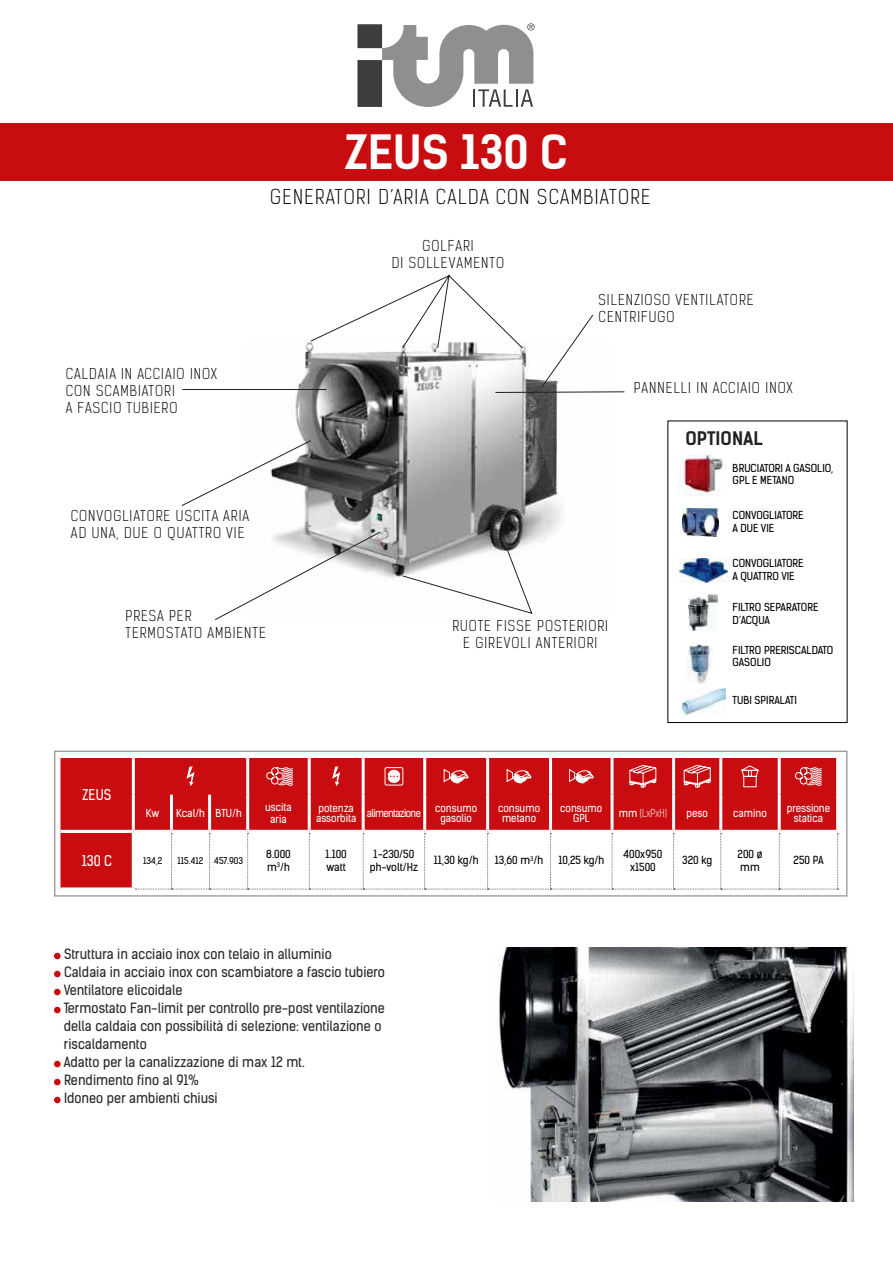
<style>
.page{position:relative;width:893px;height:1263px;background:#fff}
.page>*{position:absolute;margin:0;border:0;box-sizing:border-box;transform-origin:0 0}
.t1{font:700 45px "Kelson Sans";color:#fff}
.t2{font:300 19.5px "Kelson Sans";letter-spacing:.07em;color:#000}
.t3{font:700 17.85px "Kelson Sans";color:#241f21}
.t4{font:300 14.25px/17.1px "Kelson Sans";letter-spacing:.07em;color:#000}
.t5{font:14.1px "Kelson Sans";letter-spacing:.015em;color:#fff;scale:.95 1}
.t6{font:13.5px/18px "Kelson Sans";color:#282827}
.t7{font:10.8px "Kelson Sans";color:#000}
.t8{font:10.65px/12.8px "Kelson Sans";color:#000}
.t9{font:10.5px/12.6px "Kelson Sans";color:#000}
.t10{font:10.5px/10.5px "Kelson Sans";color:#fff;text-align:center;scale:.96 1}
.t11{font:10.5px "Kelson Sans";color:#fff}
.t12{font:10.5px "Kelson Sans";letter-spacing:-.06em;color:#fff;scale:.93 1}
.t13{font:300 10.5px "Kelson Sans";color:#fff;scale:.96 1}
.t14{font:8.85px "Kelson Sans";color:#000}
.s1{font-weight:400}
.s2{font-size:9px}
</style>
<div class="page">
<div style="left:0;top:123px;width:893px;height:57px;background:#c70d0f"></div>
<svg style="left:357px;top:23px;width:178px;height:84px"></svg>
<div style="left:54px;top:953px;width:7px;height:6px;background:#c90c0f;border-radius:50%"></div>
<div style="left:54px;top:971px;width:7px;height:6px;background:#c90c0f;border-radius:50%"></div>
<div style="left:54px;top:989px;width:7px;height:6px;background:#c90c0f;border-radius:50%"></div>
<div style="left:54px;top:1007px;width:7px;height:6px;background:#c90c0f;border-radius:50%"></div>
<div style="left:54px;top:1061px;width:7px;height:6px;background:#c90c0f;border-radius:50%"></div>
<div style="left:54px;top:1079px;width:7px;height:6px;background:#c90c0f;border-radius:50%"></div>
<div style="left:54px;top:1097px;width:7px;height:6px;background:#c90c0f;border-radius:50%"></div>
<div style="left:54px;top:750px;width:793px;height:146px;border:1px solid #9d9d9c"></div>
<img style="left:291px;top:342px;width:271px;height:236px">
<svg style="left:402px;top:550px;width:131px;height:64px"></svg>
<hr style="left:182px;top:389px;width:145px;height:1px;background:#241f21">
<svg style="left:215px;top:531px;width:166px;height:89px"></svg>
<svg style="left:181px;top:440px;width:131px;height:67px"></svg>
<svg style="left:310px;top:274px;width:315px;height:119px"></svg>
<img style="left:680px;top:559px;width:47px;height:23px">
<img style="left:679px;top:455px;width:45px;height:40px">
<img style="left:688px;top:595px;width:30px;height:36px">
<img style="left:683px;top:508px;width:36px;height:29px">
<img style="left:686px;top:642px;width:27px;height:42px">
<img style="left:681px;top:688px;width:44px;height:27px">
<div style="left:60px;top:758px;width:776px;height:129px;background:#c90c0f"></div>
<hr style="left:60px;top:830px;width:73px;height:3px;background:#fff">
<hr style="left:133px;top:830px;width:38px;height:3px;background:#fff">
<hr style="left:132px;top:833px;width:3px;height:54px;background:#fff">
<hr style="left:171px;top:830px;width:39px;height:3px;background:#fff">
<hr style="left:210px;top:830px;width:38px;height:3px;background:#fff">
<hr style="left:248px;top:830px;width:61px;height:3px;background:#fff">
<hr style="left:309px;top:830px;width:54px;height:3px;background:#fff">
<hr style="left:363px;top:830px;width:62px;height:3px;background:#fff">
<hr style="left:425px;top:830px;width:63px;height:3px;background:#fff">
<hr style="left:488px;top:830px;width:63px;height:3px;background:#fff">
<hr style="left:551px;top:830px;width:61px;height:3px;background:#fff">
<hr style="left:612px;top:830px;width:62px;height:3px;background:#fff">
<hr style="left:674px;top:830px;width:47px;height:3px;background:#fff">
<hr style="left:721px;top:830px;width:58px;height:3px;background:#fff">
<hr style="left:779px;top:830px;width:60px;height:3px;background:#fff">
<svg style="left:135px;top:833px;width:704px;height:57px"></svg>
<hr style="left:132px;top:758px;width:3px;height:37px;background:#fff">
<hr style="left:246px;top:758px;width:3px;height:37px;background:#fff">
<hr style="left:308px;top:758px;width:3px;height:37px;background:#fff">
<hr style="left:362px;top:758px;width:3px;height:37px;background:#fff">
<hr style="left:423px;top:758px;width:3px;height:37px;background:#fff">
<hr style="left:486px;top:758px;width:3px;height:37px;background:#fff">
<hr style="left:549px;top:758px;width:3px;height:37px;background:#fff">
<hr style="left:611px;top:758px;width:3px;height:37px;background:#fff">
<hr style="left:672px;top:758px;width:3px;height:37px;background:#fff">
<hr style="left:719px;top:758px;width:3px;height:37px;background:#fff">
<hr style="left:778px;top:758px;width:3px;height:37px;background:#fff">
<hr style="left:132px;top:795px;width:3px;height:35px;background:#fff">
<hr style="left:170px;top:795px;width:3px;height:35px;background:#fff">
<hr style="left:208px;top:795px;width:3px;height:35px;background:#fff">
<hr style="left:246px;top:795px;width:3px;height:35px;background:#fff">
<hr style="left:308px;top:795px;width:3px;height:35px;background:#fff">
<hr style="left:362px;top:795px;width:3px;height:35px;background:#fff">
<hr style="left:423px;top:795px;width:3px;height:35px;background:#fff">
<hr style="left:486px;top:795px;width:3px;height:35px;background:#fff">
<hr style="left:549px;top:795px;width:3px;height:35px;background:#fff">
<hr style="left:611px;top:795px;width:3px;height:35px;background:#fff">
<hr style="left:672px;top:795px;width:3px;height:35px;background:#fff">
<hr style="left:719px;top:795px;width:3px;height:35px;background:#fff">
<hr style="left:778px;top:795px;width:3px;height:35px;background:#fff">
<svg style="left:187px;top:766px;width:8px;height:20px"></svg>
<svg style="left:266px;top:767px;width:27px;height:18px"></svg>
<svg style="left:332px;top:766px;width:8px;height:20px"></svg>
<svg style="left:388px;top:770px;width:12px;height:13px"></svg>
<div style="left:385px;top:767px;width:18px;height:18px;border:1px solid #fff;border-radius:2px"></div>
<svg style="left:444px;top:769px;width:24px;height:14px"></svg>
<svg style="left:506px;top:769px;width:25px;height:14px"></svg>
<svg style="left:569px;top:769px;width:24px;height:14px"></svg>
<svg style="left:629px;top:765px;width:27px;height:23px"></svg>
<svg style="left:684px;top:765px;width:26px;height:23px"></svg>
<svg style="left:741px;top:765px;width:18px;height:22px"></svg>
<svg style="left:795px;top:767px;width:27px;height:18px"></svg>
<img style="left:498px;top:947px;width:356px;height:254px">
<h1 class="t1" style="left:344px;top:124px;width:225px">ZEUS 130 C</h1>
<h2 class="t2" style="left:270px;top:185px;width:382px">GENERATORI D’ARIA CALDA CON SCAMBIATORE</h2>
<p class="t4" style="left:66px;top:365px;width:153px">CALDAIA IN ACCIAIO INOX<br>CON SCAMBIATORI<br>A FASCIO TUBIERO</p>
<p class="t4" style="left:71px;top:508px;width:180px">CONVOGLIATORE USCITA ARIA<br>AD UNA, DUE O QUATTRO VIE</p>
<p class="t4" style="left:126px;top:607px;width:142px">PRESA PER<br>TERMOSTATO AMBIENTE</p>
<p class="t5" style="left:82px;top:786px;width:33px">ZEUS</p>
<p class="t4" style="left:392px;top:237px;width:114px;text-align:center">GOLFARI<br>DI SOLLEVAMENTO</p>
<p class="t4" style="left:599px;top:292px;width:157px">SILENZIOSO VENTILATORE<br>CENTRIFUGO</p>
<p class="t4" style="left:452px;top:617px;width:157px;text-align:center">RUOTE FISSE POSTERIORI<br>E GIREVOLI ANTERIORI</p>
<p class="t4" style="left:634px;top:379px;width:160px">PANNELLI IN ACCIAIO INOX</p>
<h3 class="t3" style="left:685px;top:427px;width:79px">OPTIONAL</h3>
<p class="t9" style="left:733px;top:462px;width:102px">BRUCIATORI A GASOLIO,<br>GPL E METANO</p>
<p class="t9" style="left:733px;top:509px;width:73px">CONVOGLIATORE<br>A DUE VIE</p>
<p class="t9" style="left:733px;top:557px;width:73px">CONVOGLIATORE<br>A QUATTRO VIE</p>
<p class="t9" style="left:733px;top:601px;width:87px">FILTRO SEPARATORE<br>D’ACQUA</p>
<p class="t9" style="left:733px;top:644px;width:102px">FILTRO PRERISCALDATO<br>GASOLIO</p>
<p class="t9" style="left:733px;top:693px;width:66px">TUBI SPIRALATI</p>
<p class="t11" style="left:146px;top:806px;width:15px">Kw</p>
<p class="t11" style="left:176px;top:806px;width:67px">Kcal/h BTU/h</p>
<p class="t10" style="left:265px;top:800px;width:29px;line-height:12.6px">uscita aria</p>
<p class="t10" style="left:316px;top:803px;width:43px;text-align:left">potenza assorbita</p>
<p class="t12" style="left:367px;top:807px;width:60px">alimentazione</p>
<p class="t10" style="left:435px;top:803px;width:45px">consumo gasolio</p>
<p class="t10" style="left:498px;top:803px;width:45px">consumo metano</p>
<p class="t10" style="left:560px;top:803px;width:45px">consumo<br>GPL</p>
<p class="t13" style="left:619px;top:807px;width:52px"><span class="s1">mm</span> (LxPxH)</p>
<p class="t10" style="left:686px;top:808px;width:24px">peso</p>
<p class="t10" style="left:733px;top:808px;width:37px">camino</p>
<p class="t10" style="left:787px;top:803px;width:47px">pressione statica</p>
<p class="t5" style="left:82px;top:851px;width:33px">130 C</p>
<p class="t14" style="left:143px;top:855px;width:21px">134,2</p>
<p class="t14" style="left:178px;top:855px;width:67px">115.412 <span class="s2">457.903</span></p>
<p class="t8" style="left:266px;top:847px;width:26px">8.000 m<sup>3</sup>/h</p>
<p class="t8" style="left:326px;top:847px;width:23px">1.100 watt</p>
<p class="t8" style="left:370px;top:847px;width:50px;text-align:center">1-230/50 ph-volt/Hz</p>
<p class="t7" style="left:434px;top:853px;width:46px">11,30 kg/h</p>
<p class="t8" style="left:495px;top:854px;width:50px">13,60 m<sup>3</sup>/h</p>
<p class="t8" style="left:558px;top:854px;width:47px">10,25 kg/h</p>
<p class="t8" style="left:623px;top:847px;width:40px;text-align:center">400x950 x1500</p>
<p class="t8" style="left:682px;top:854px;width:31px">320 kg</p>
<p class="t8" style="left:738px;top:847px;width:26px">200 ø mm</p>
<p class="t8" style="left:794px;top:854px;width:31px">250 PA</p>
<p class="t6" style="left:64px;top:945px;width:323px">Struttura in acciaio inox con telaio in alluminio<br>Caldaia in acciaio inox con scambiatore a fascio tubiero Ventilatore elicoidale<br>Termostato Fan-limit per controllo pre-post ventilazione della caldaia con possibilità di selezione: ventilazione o riscaldamento<br>Adatto per la canalizzazione di max 12 mt.<br>Rendimento fino al 91%<br>Idoneo per ambienti chiusi</p>
</div>
